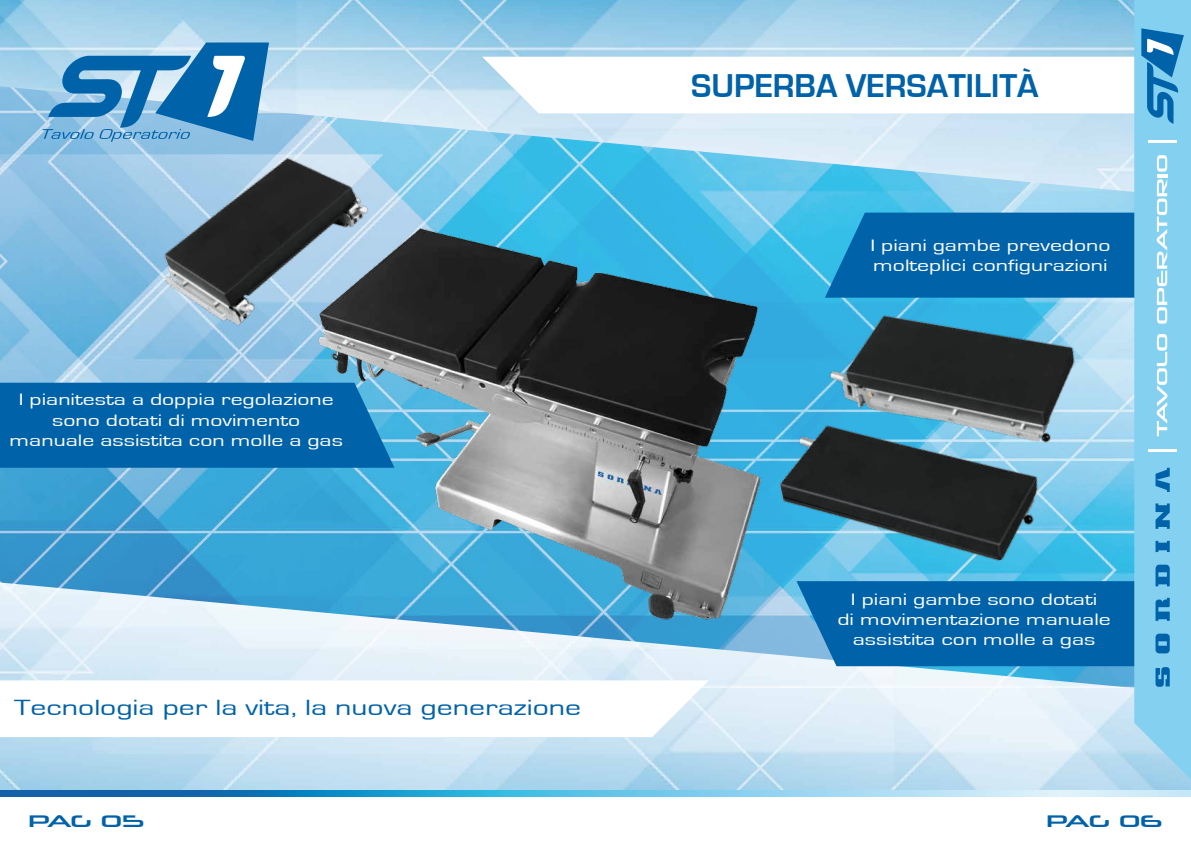
<style>
.page{position:relative;width:1191px;height:842px;background:#fff}
.page>*{position:absolute;margin:0;border:0;box-sizing:border-box;transform-origin:0 0}
.t1{font:700 34px "Eurostile";color:#0062a9}
.t2{font:22.7px "Eurostile";color:#0062a9;scale:1.4 1}
.t3{font:17px/20.4px "Eurostile";color:#fff;text-align:center;scale:1.4 1}
.t4{font:17px "Neuropolitical Rg";letter-spacing:-.045em;color:#0062a9;scale:1.4 1}
</style>
<div class="page">
<img style="left:0;top:197px;width:1134px;height:385px">
<img style="left:0;top:582px;width:1191px;height:209px">
<img style="left:0;top:0;width:1134px;height:197px">
<img style="left:805px;top:248px;width:306px;height:257px">
<img style="left:805px;top:364px;width:261px;height:201px">
<img style="left:120px;top:122px;width:291px;height:234px">
<img style="left:295px;top:206px;width:510px;height:430px">
<svg style="left:0;top:680px;width:709px;height:57px"></svg>
<div style="left:0;top:383px;width:394px;height:85px;background:#0062a9"></div>
<svg style="left:0;top:791px;width:1191px;height:6px;background:#63b2da"></svg>
<svg style="left:1134px;top:0;width:57px;height:780px;background:#87d0ef"></svg>
<svg style="left:1155px;top:468px;width:14px;height:24px"></svg>
<svg style="left:1155px;top:541px;width:14px;height:11px"></svg>
<svg style="left:1155px;top:503px;width:14px;height:26px"></svg>
<svg style="left:796px;top:565px;width:395px;height:122px;background:#3990c5"></svg>
<hr style="left:1148px;top:449px;width:28px;height:3px;background:#fff">
<hr style="left:1148px;top:140px;width:28px;height:3px;background:#fff">
<svg style="left:1156px;top:334px;width:11px;height:102px"></svg>
<svg style="left:825px;top:155px;width:366px;height:169px;background:#50a4d2"></svg>
<svg style="left:482px;top:28px;width:709px;height:96px"></svg>
<svg style="left:43px;top:43px;width:226px;height:99px;background:#5b9dcb"></svg>
<h1 class="t1" style="left:691px;top:67px;width:349px">SUPERBA VERSATILITÀ</h1>
<p class="t3" style="left:10px;top:390px;width:240px">I pianitesta a doppia regolazione sono dotati di movimento manuale assistita con molle a gas</p>
<h2 class="t2" style="left:14px;top:696px;width:406px">Tecnologia per la vita, la nuova generazione</h2>
<p class="t3" style="left:870px;top:235px;width:173px;text-align:left">I piani gambe prevedono molteplici configurazioni</p>
<p class="t3" style="left:837px;top:589px;width:197px">I piani gambe sono dotati<br>di movimentazione manuale assistita con molle a gas</p>
<p class="t4" style="left:28px;top:811px;width:84px">PAG 05</p>
<p class="t4" style="left:1046px;top:811px;width:84px">PAG 06</p>
</div>
